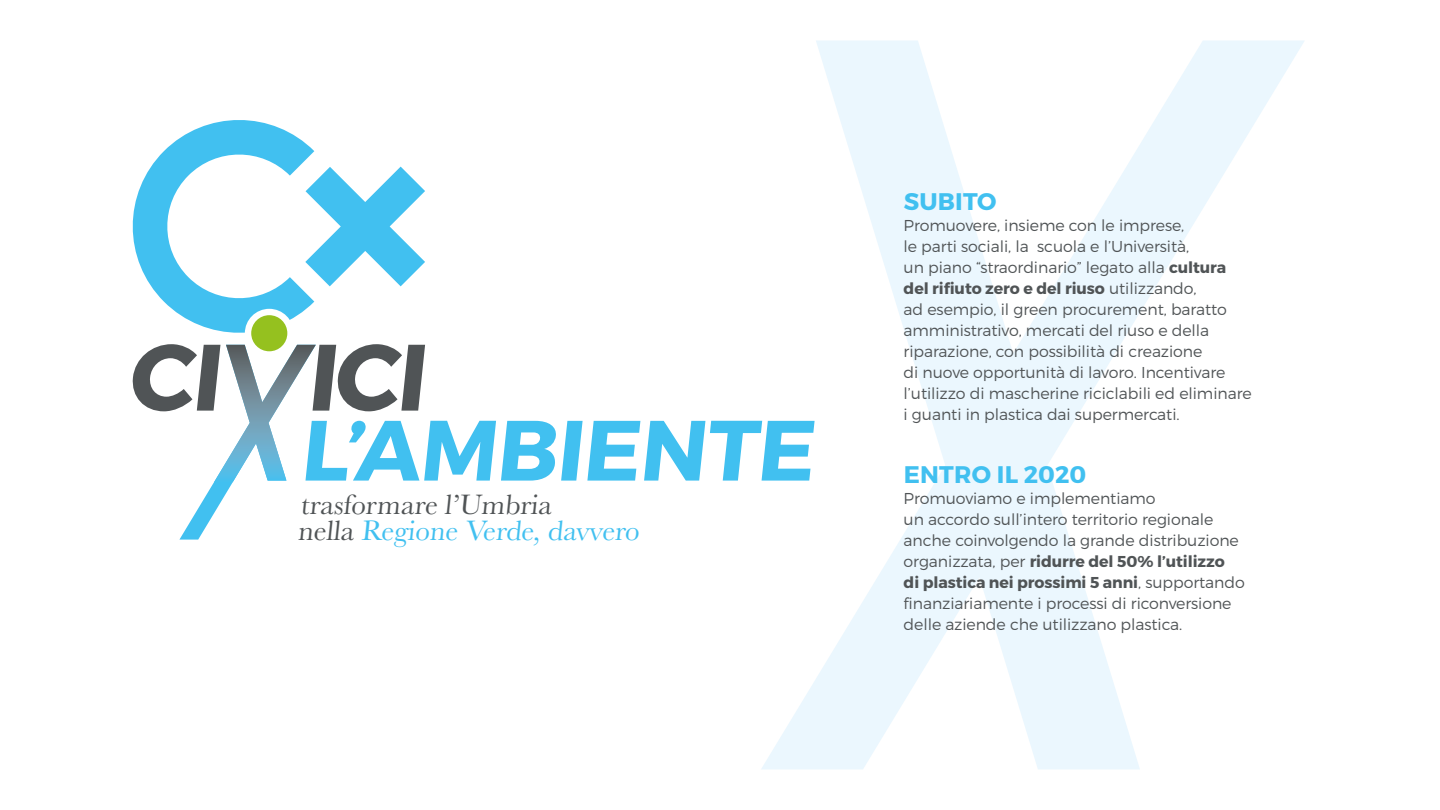
<style>
.page{position:relative;width:1440px;height:810px;background:#fff}
.page>*{position:absolute;margin:0;border:0;box-sizing:border-box;transform-origin:0 0}
.t1{font:700 85.35px "Montserrat";color:#41c0f0}
.t2{font:29.17px/26px "Baskerville";color:#505456}
.t3{font:700 24px "Montserrat";letter-spacing:.01em;color:#41c0f0}
.t4{font:300 15.75px/21px "Montserrat";letter-spacing:-.005em;color:#505456}
.s1{color:#41c0f0}
.s2{font-weight:700}
</style>
<div class="page">
<svg style="left:761px;top:40px;width:543px;height:729px"></svg>
<svg style="left:132px;top:120px;width:293px;height:213px"></svg>
<div style="left:245px;top:309px;width:49px;height:49px;background:#fff;border-radius:50%"></div>
<div style="left:251px;top:315px;width:36px;height:36px;background:#95c11f;border-radius:50%"></div>
<svg style="left:132px;top:344px;width:293px;height:196px"></svg>
<h1 class="t1" style="left:300px;top:397px;width:526px">L’AMBIENTE</h1>
<h2 class="t2" style="left:298px;top:492px;width:347px">trasformare l’Umbria<br>nella <span class="s1">Regione Verde, davvero</span></h2>
<h3 class="t3" style="left:904px;top:187px;width:94px">SUBITO</h3>
<p class="t4" style="left:904px;top:215px;width:350px">Promuovere, insieme con le imprese,<br>le parti sociali, la scuola e l’Università,<br>un piano “straordinario” legato alla <span class="s2">cultura del rifiuto zero e del riuso</span> utilizzando,<br>ad esempio, il green procurement, baratto amministrativo, mercati del riuso e della riparazione, con possibilità di creazione<br>di nuove opportunità di lavoro. Incentivare l’utilizzo di mascherine riciclabili ed eliminare i guanti in plastica dai supermercati.</p>
<h3 class="t3" style="left:904px;top:460px;width:184px">ENTRO IL 2020</h3>
<p class="t4" style="left:904px;top:488px;width:343px">Promuoviamo e implementiamo<br>un accordo sull’intero territorio regionale anche coinvolgendo la grande distribuzione organizzata, per <span class="s2">ridurre del 50% l’utilizzo<br>di plastica nei prossimi 5 anni</span>, supportando finanziariamente i processi di riconversione delle aziende che utilizzano plastica.</p>
</div>
